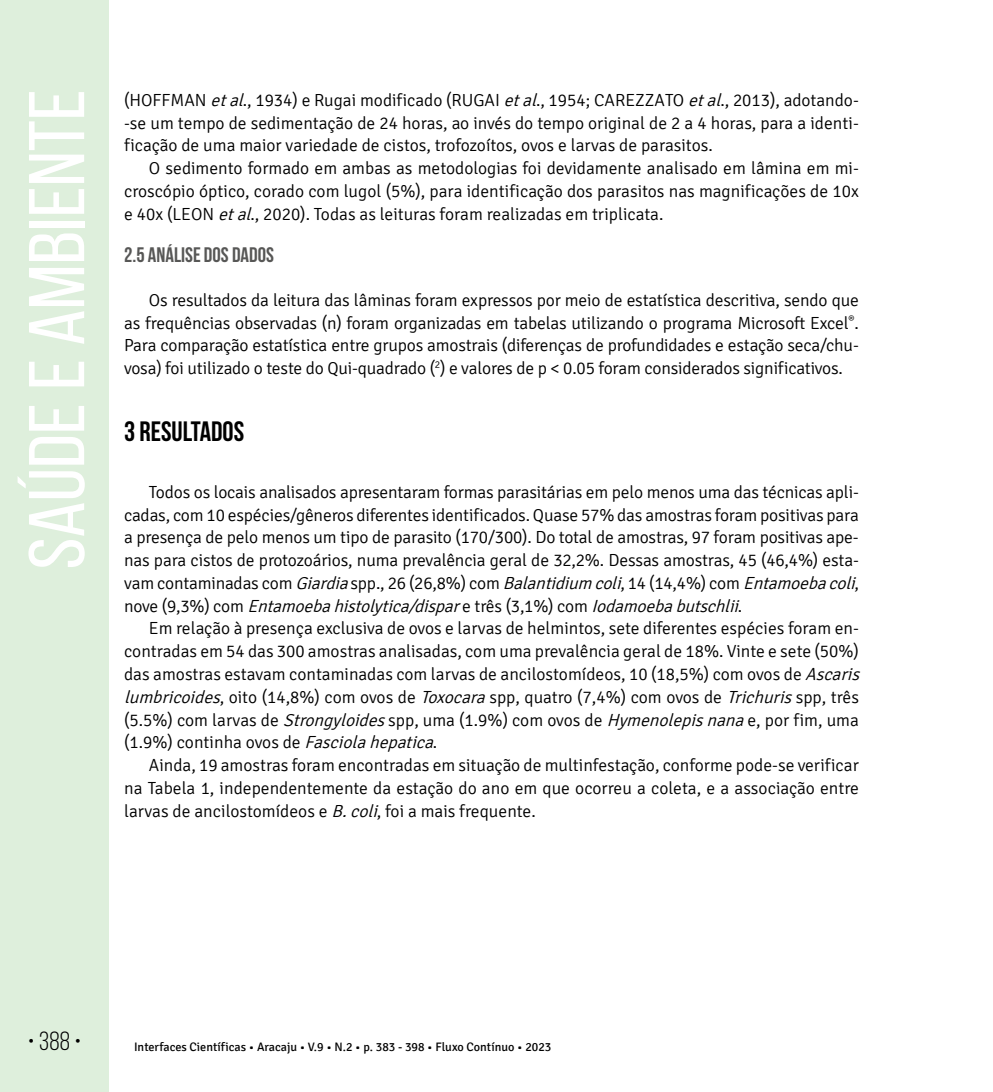
<style>
.page{position:relative;width:993px;height:1092px;background:#fff}
.page>*{position:absolute;margin:0;border:0;box-sizing:border-box;transform-origin:0 0}
.t1{font:78.75px "Bebas Neue";color:#fff;scale:1.09 1}
.t2{font:700 28px "Bebas Neue";color:#000}
.t3{font:26.25px "Bebas Neue";color:#000}
.t4{font:700 21px "Bebas Neue";color:#575756}
.t5{font:300 17.5px/22.8px "Signika";color:#000;text-align:justify}
.t6{font:12.25px "Signika";color:#000}
.s1{font-style:italic}
</style>
<div class="page">
<div style="left:0;top:0;width:109px;height:1091px;background:#deefdc"></div>
<h1 class="t1" style="left:14px;top:569px;width:442px;rotate:-90deg">Saúde e Ambiente</h1>
<p class="t5" style="left:124px;top:89px;width:736px">(HOFFMAN <span class="s1">etal</span>., 1934) e Rugai modificado (RUGAI <span class="s1">etal</span>., 1954; CAREZZATO <span class="s1">etal</span>., 2013), adotando--se um tempo de sedimentação de 24 horas, ao invés do tempo original de 2 a 4 horas, para a identi&shy;ficação de uma maior variedade de cistos, trofozoítos, ovos e larvas de parasitos.</p>
<p class="t5" style="left:124px;top:157px;width:736px;text-indent:25px">O sedimento formado em ambas as metodologias foi devidamente analisado em lâmina em mi&shy;croscópio óptico, corado com lugol (5%), para identificação dos parasitos nas magnificações de 10x e 40x (LEON <span class="s1">etal</span>., 2020). Todas as leituras foram realizadas em triplicata.</p>
<p class="t4" style="left:124px;top:243px;width:151px">2.5 ANÁLISE DOS DADOS</p>
<p class="t5" style="left:124px;top:289px;width:736px;text-indent:25px">Os resultados da leitura das lâminas foram expressos por meio de estatística descritiva, sendo que as frequências observadas (n) foram organizadas em tabelas utilizando o programa Microsoft Excel<sup>®</sup>.<br>Para comparação estatística entre grupos amostrais (diferenças de profundidades e estação seca/chu&shy;vosa) foi utilizado o teste do Qui-quadrado (χ<sup>2</sup>) e valores de p &lt; 0.05 foram considerados significativos.</p>
<h2 class="t2" style="left:124px;top:416px;width:121px">3 RESULTADOS</h2>
<p class="t5" style="left:124px;top:481px;width:737px;text-indent:25px">Todos os locais analisados apresentaram formas parasitárias em pelo menos uma das técnicas apli&shy;cadas, com 10 espécies/gêneros diferentes identificados. Quase 57% das amostras foram positivas para a presença de pelo menos um tipo de parasito (170/300). Do total de amostras, 97 foram positivas ape&shy;nas para cistos de protozoários, numa prevalência geral de 32,2%. Dessas amostras, 45 (46,4%) esta&shy;vam contaminadas com <span class="s1">Giardia</span>spp., 26 (26,8%) com <span class="s1">Balantidium coli</span>, 14 (14,4%) com <span class="s1">Entamoebacoli</span>, n o v e ( 9 , 3 % ) c o m <span class="s1">Entamoebahistolytica/dispar</span>e t r ê s ( 3 , 1 % ) c o m <span class="s1">Iodamoebabutschlii</span>.</p>
<p class="t5" style="left:124px;top:617px;width:741px;text-align:left;text-indent:25px">Em relação à presença exclusiva de ovos e larvas de helmintos, sete diferentes espécies foram en&shy;contradas em 54 das 300 amostras analisadas, com uma prevalência geral de 18%. Vinte e sete (50%) das amostras estavam contaminadas com larvas de ancilostomídeos, 10 (18,5%) com ovos de <span class="s1">Ascaris lumbricoides</span>, oito (14,8%) com ovos de <span class="s1">Toxocara</span>spp, quatro (7,4%) com ovos de <span class="s1">Trichuris</span>spp, três (5.5%) com larvas de <span class="s1">Strongyloides</span>spp, uma (1.9%) com ovos de <span class="s1">Hymenolepisnana</span>e, por fim, uma (1.9%) continha ovos de <span class="s1">Fasciolahepatica</span>.</p>
<p class="t5" style="left:124px;top:754px;width:736px;text-indent:25px">Ainda, 19 amostras foram encontradas em situação de multinfestação, conforme pode-se verificar na Tabela 1, independentemente da estação do ano em que ocorreu a coleta, e a associação entre larvas de ancilostomídeos e <span class="s1">B.coli</span>, foi a mais frequente.</p>
<h3 class="t3" style="left:28px;top:1026px;width:55px">• 388 •</h3>
<p class="t6" style="left:134px;top:1040px;width:418px">Interfaces Científicas • Aracaju • V.9 • N.2 • p. 383 - 398 • Fluxo Contínuo • 2023</p>
</div>
